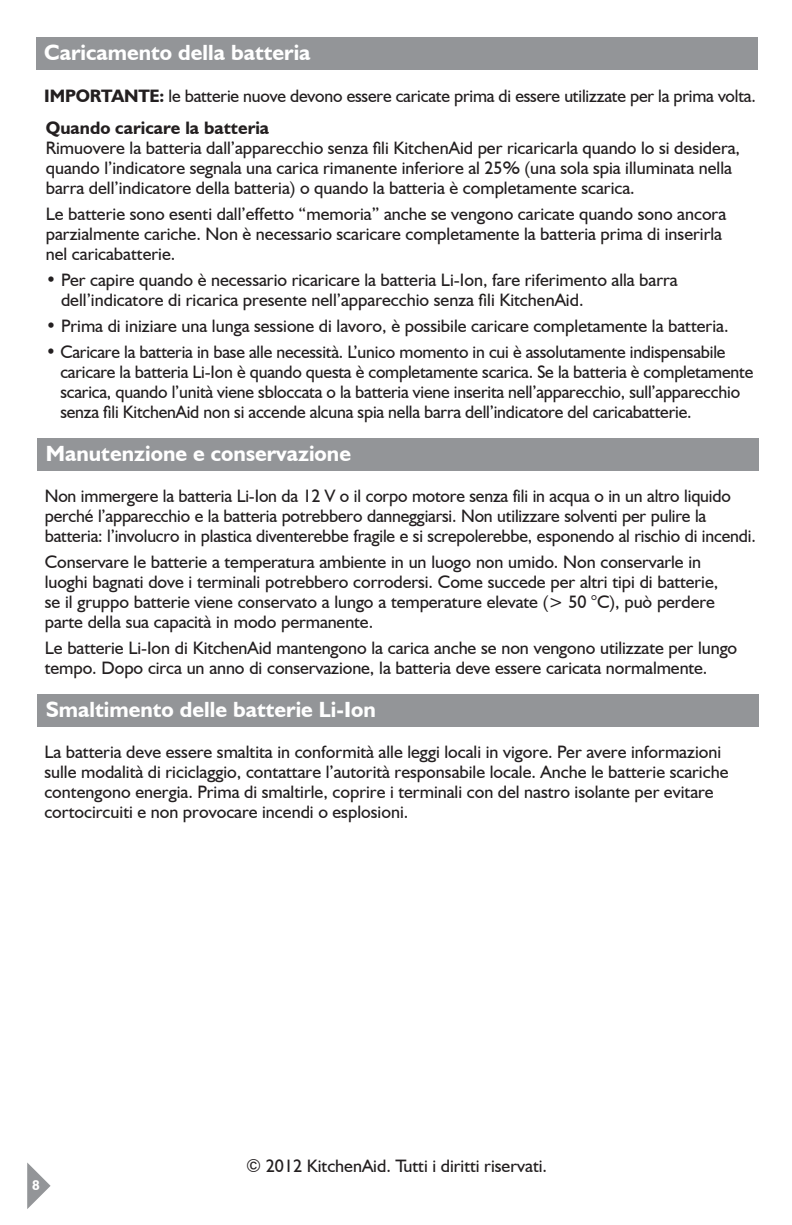
<style>
.page{position:relative;width:792px;height:1225px;background:#fff}
.page>*{position:absolute;margin:0;border:0;box-sizing:border-box;transform-origin:0 0}
.t1{font:700 22px "Humanist 521 BT";color:#fff}
.t2{font:18px/20px "Humanist 521 BT";letter-spacing:-.005em;color:#231f20}
.t3{font:700 18px "Humanist 521 BT";color:#231f20}
.t4{font:700 14px "Humanist 521 BT";color:#fff}
.s1{font-weight:700}
</style>
<div class="page">
<svg style="left:27px;top:1162px;width:24px;height:47px"></svg>
<div style="left:36px;top:37px;width:721px;height:32px;background:#939598"></div>
<div style="left:38px;top:438px;width:720px;height:32px;background:#939598"></div>
<div style="left:38px;top:695px;width:720px;height:32px;background:#939598"></div>
<p class="t1" style="left:44px;top:39px;width:268px">Caricamento della batteria</p>
<p class="t3" style="left:44px;top:84px;width:34px">IMPORTANTE</p>
<p class="t2" style="left:159px;top:85px;width:597px"><span class="s1">:</span> le batterie nuove devono essere caricate prima di essere utilizzate per la prima volta.</p>
<p class="t2" style="left:46px;top:117px;width:695px"><span class="s1">Quando caricare la batteria<br></span>Rimuovere la batteria dall’apparecchio senza fili KitchenAid per ricaricarla quando lo si desidera, quando l’indicatore segnala una carica rimanente inferiore al 25% (una sola spia illuminata nella barra dell’indicatore della batteria) o quando la batteria è completamente scarica.</p>
<p class="t2" style="left:46px;top:203px;width:681px">Le batterie sono esenti dall’effetto “memoria” anche se vengono caricate quando sono ancora parzialmente cariche. Non è necessario scaricare completamente la batteria prima di inserirla nel caricabatterie.</p>
<p class="t2" style="left:61px;top:269px;width:618px;text-indent:-15px">• Per capire quando è necessario ricaricare la batteria Li-Ion, fare riferimento alla barra dell’indicatore di ricarica presente nell’apparecchio senza fili KitchenAid.</p>
<p class="t2" style="left:46px;top:315px;width:683px">• Prima di iniziare una lunga sessione di lavoro, è possibile caricare completamente la batteria.</p>
<p class="t2" style="left:60px;top:341px;width:694px;text-indent:-15px">• Caricare la batteria in base alle necessità. L’unico momento in cui è assolutamente indispensabile caricare la batteria Li-Ion è quando questa è completamente scarica. Se la batteria è completamente scarica, quando l’unità viene sbloccata o la batteria viene inserita nell’apparecchio, sull’apparecchio senza fili KitchenAid non si accende alcuna spia nella barra dell’indicatore del caricabatterie.</p>
<p class="t1" style="left:46px;top:439px;width:306px">Manutenzione e conservazione</p>
<p class="t2" style="left:45px;top:485px;width:712px">Non immergere la batteria Li-Ion da 12 V o il corpo motore senza fili in acqua o in un altro liquido perché l’apparecchio e la batteria potrebbero danneggiarsi. Non utilizzare solventi per pulire la batteria: l’involucro in plastica diventerebbe fragile e si screpolerebbe, esponendo al rischio di incendi.</p>
<p class="t2" style="left:45px;top:551px;width:674px">Conservare le batterie a temperatura ambiente in un luogo non umido. Non conservarle in luoghi bagnati dove i terminali potrebbero corrodersi. Come succede per altri tipi di batterie, se il gruppo batterie viene conservato a lungo a temperature elevate (&gt; 50 °C), può perdere parte della sua capacità in modo permanente.</p>
<p class="t2" style="left:45px;top:637px;width:693px">Le batterie Li-Ion di KitchenAid mantengono la carica anche se non vengono utilizzate per lungo tempo. Dopo circa un anno di conservazione, la batteria deve essere caricata normalmente.</p>
<p class="t1" style="left:46px;top:696px;width:331px">Smaltimento delle batterie Li-Ion</p>
<p class="t2" style="left:44px;top:742px;width:685px">La batteria deve essere smaltita in conformità alle leggi locali in vigore. Per avere informazioni sulle modalità di riciclaggio, contattare l’autorità responsabile locale. Anche le batterie scariche contengono energia. Prima di smaltirle, coprire i terminali con del nastro isolante per evitare cortocircuiti e non provocare incendi o esplosioni.</p>
<p class="t4" style="left:32px;top:1176px;width:9px">8</p>
<p class="t2" style="left:246px;top:1155px;width:302px">© 2012 KitchenAid. Tutti i diritti riservati.</p>
</div>
